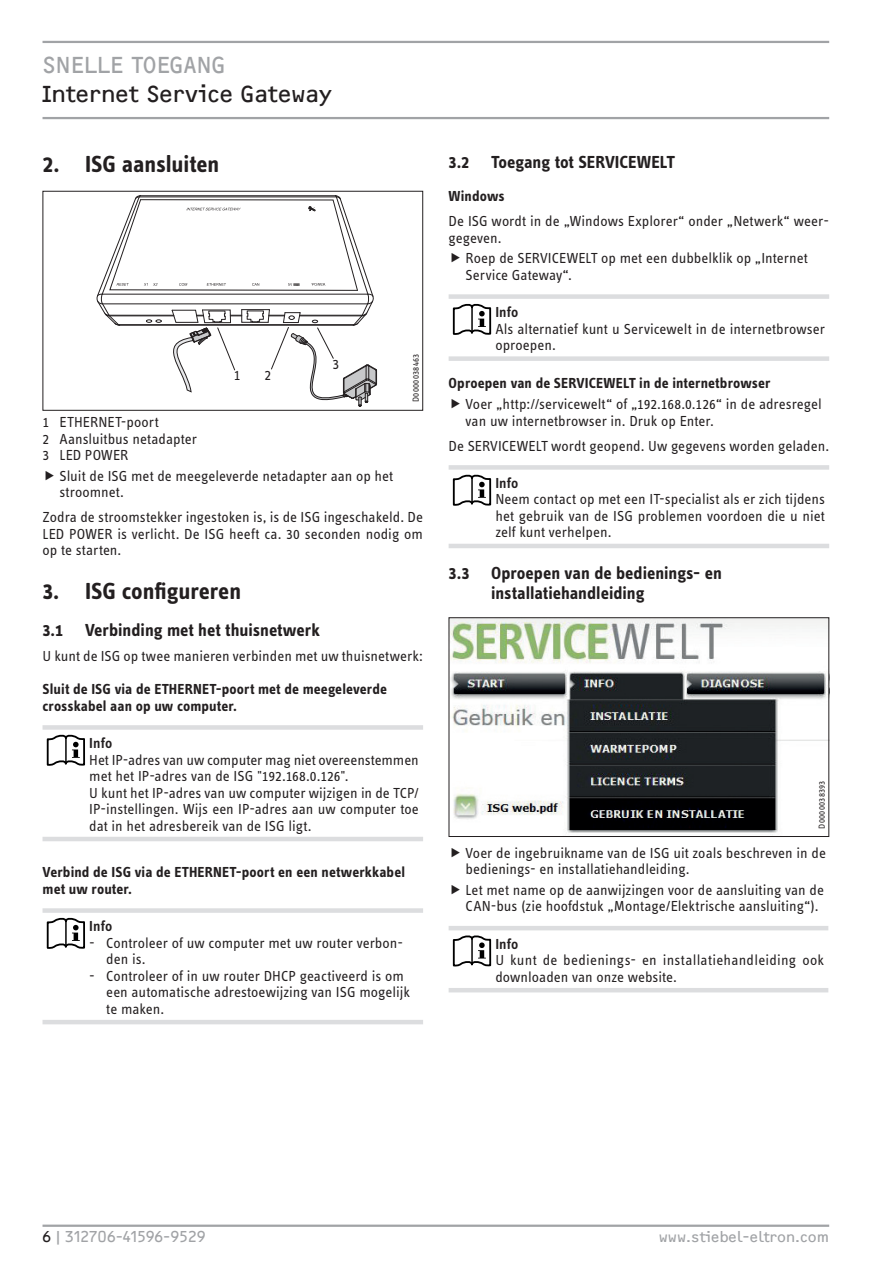
<style>
.page{position:relative;width:893px;height:1263px;background:#fff}
.page>*{position:absolute;margin:0;border:0;box-sizing:border-box;transform-origin:0 0}
.t1{font:700 24px "STE Info Text";letter-spacing:-.005em;color:#231f20}
.t2{font:24px "F2 FOCR Bczyk Com";color:#231f20}
.t3{font:24px "F2 FOCR Bczyk Com";letter-spacing:-.02em;color:#a1a3a6}
.t4{font:700 18px/19.8px "STE Info Text";color:#231f20}
.t5{font:15px/16.5px "STE Info Text";color:#231f20}
.t6{font:700 15px/16.5px "STE Info Text";letter-spacing:.01em;color:#231f20}
.t7{font:15px "F2 FOCR Bczyk Com";color:#a1a3a6}
.t8{font:600 15px "STE Info Text";letter-spacing:.005em;color:#231f20}
.t9{font:9px "STE Info Text";letter-spacing:.04em;color:#231f20}
.s1{color:#231f20}
</style>
<div class="page">
<hr style="left:43px;top:1224px;width:786px;height:3px;background:#a1a3a6">
<hr style="left:43px;top:41px;width:786px;height:2px;background:#a1a3a6">
<hr style="left:43px;top:117px;width:786px;height:2px;background:#a1a3a6">
<div style="left:43px;top:191px;width:380px;height:220px;border:1px solid #231f20"></div>
<svg style="left:97px;top:195px;width:280px;height:215px"></svg>
<div style="left:43px;top:725px;width:380px;height:5px;background:#dcdddf"></div>
<hr style="left:43px;top:837px;width:380px;height:4px;background:#dcdddf">
<svg style="left:47px;top:735px;width:38px;height:31px"></svg>
<hr style="left:65px;top:738px;width:2px;height:24px;background:#000">
<div style="left:43px;top:908px;width:380px;height:5px;background:#dcdddf"></div>
<hr style="left:43px;top:1020px;width:380px;height:4px;background:#dcdddf">
<svg style="left:47px;top:918px;width:38px;height:31px"></svg>
<hr style="left:65px;top:921px;width:2px;height:25px;background:#000">
<div style="left:449px;top:294px;width:380px;height:5px;background:#dcdddf"></div>
<div style="left:449px;top:356px;width:380px;height:5px;background:#dcdddf"></div>
<svg style="left:453px;top:304px;width:38px;height:31px"></svg>
<hr style="left:471px;top:307px;width:2px;height:25px;background:#000">
<div style="left:449px;top:465px;width:380px;height:5px;background:#dcdddf"></div>
<hr style="left:449px;top:544px;width:380px;height:4px;background:#dcdddf">
<svg style="left:453px;top:475px;width:38px;height:31px"></svg>
<hr style="left:471px;top:478px;width:2px;height:24px;background:#000">
<img style="left:451px;top:619px;width:376px;height:214px">
<div style="left:449px;top:617px;width:380px;height:220px;border:1px solid #231f20"></div>
<hr style="left:449px;top:926px;width:379px;height:4px;background:#dcdddf">
<hr style="left:449px;top:988px;width:379px;height:4px;background:#dcdddf">
<svg style="left:453px;top:935px;width:38px;height:31px"></svg>
<hr style="left:471px;top:938px;width:2px;height:25px;background:#000">
<h1 class="t3" style="left:43px;top:51px;width:185px">SNELLE TOEGANG</h1>
<h1 class="t2" style="left:43px;top:80px;width:291px">Internet Service Gateway</h1>
<h1 class="t1" style="left:43px;top:150px;width:178px">2. ISG aansluiten</h1>
<p class="t5" style="left:234px;top:367px;width:8px">1</p>
<p class="t5" style="left:265px;top:366px;width:8px">2</p>
<p class="t5" style="left:333px;top:356px;width:8px">3</p>
<p class="t9" style="left:411px;top:402px;width:50px;rotate:-90deg">D0000038463</p>
<p class="t5" style="left:43px;top:414px;width:156px">1 ETHERNET-poort<br>2 Aansluitbus netadapter<br>3 LED POWER</p>
<p class="t5" style="left:60px;top:468px;width:335px">Sluit de ISG met de meegeleverde netadapter aan op het stroomnet.</p>
<p class="t5" style="left:43px;top:509px;width:382px;text-align:justify">Zodra de stroomstekker ingestoken is, is de ISG ingeschakeld. De LED POWER is verlicht. De ISG heeft ca. 30 seconden nodig om op te starten.</p>
<h1 class="t1" style="left:43px;top:577px;width:200px">3. ISG configureren</h1>
<p class="t4" style="left:43px;top:620px;width:279px">3.1 Verbinding met het thuisnetwerk</p>
<p class="t5" style="left:43px;top:647px;width:382px">U kunt de ISG op twee manieren verbinden met uw thuisnetwerk:</p>
<p class="t6" style="left:43px;top:681px;width:346px">Sluit de ISG via de ETHERNET-poort met de meegeleverde crosskabel aan op uw computer.</p>
<p class="t8" style="left:89px;top:734px;width:25px">Info</p>
<p class="t5" style="left:89px;top:751px;width:331px">Het IP-adres van uw computer mag niet overeenstemmen met het IP-adres van de ISG "192.168.0.126".<br>U kunt het IP-adres van uw computer wijzigen in de TCP/ IP-instellingen. Wijs een IP-adres aan uw computer toe dat in het adresbereik van de ISG ligt.</p>
<p class="t6" style="left:43px;top:864px;width:364px">Verbind de ISG via de ETHERNET-poort en een netwerkkabel met uw router.</p>
<p class="t8" style="left:89px;top:917px;width:25px">Info</p>
<p class="t5" style="left:106px;top:934px;width:298px;text-indent:-17px">- Controleer of uw computer met uw router verbon&shy;den is.</p>
<p class="t5" style="left:106px;top:967px;width:305px;text-indent:-17px">- Controleer of in uw router DHCP geactiveerd is om een automatische adrestoewijzing van ISG mogelijk te maken.</p>
<p class="t4" style="left:449px;top:152px;width:228px">3.2 Toegang tot SERVICEWELT</p>
<p class="t6" style="left:449px;top:188px;width:58px">Windows</p>
<p class="t5" style="left:449px;top:213px;width:382px">De ISG wordt in de „Windows Explorer“ onder „Netwerk“ weer&shy;gegeven.</p>
<p class="t5" style="left:466px;top:250px;width:344px">Roep de SERVICEWELT op met een dubbelklik op „Internet<br>Service Gateway“.</p>
<p class="t8" style="left:495px;top:303px;width:25px">Info</p>
<p class="t5" style="left:495px;top:320px;width:331px">Als alternatief kunt u Servicewelt in de internetbrowser oproepen.</p>
<p class="t6" style="left:449px;top:375px;width:323px">Oproepen van de SERVICEWELT in de internetbrowser</p>
<p class="t5" style="left:466px;top:396px;width:358px">Voer „http://servicewelt“ of „192.168.0.126“ in de adresregel van uw internetbrowser in. Druk op Enter.</p>
<p class="t5" style="left:449px;top:437px;width:382px">De SERVICEWELT wordt geopend. Uw gegevens worden geladen.</p>
<p class="t8" style="left:495px;top:474px;width:25px">Info</p>
<p class="t5" style="left:495px;top:491px;width:331px;text-align:justify">Neem contact op met een IT-specialist als er zich tijdens het gebruik van de ISG problemen voordoen die u niet zelf kunt verhelpen.</p>
<p class="t4" style="left:491px;top:563px;width:232px;text-indent:-43px">3.3 Oproepen van de bedienings- en installatiehandleiding</p>
<p class="t9" style="left:817px;top:829px;width:50px;rotate:-90deg">D0000038393</p>
<p class="t5" style="left:466px;top:844px;width:362px">Voer de ingebruikname van de ISG uit zoals beschreven in de bedienings- en installatiehandleiding.</p>
<p class="t5" style="left:466px;top:881px;width:360px">Let met name op de aanwijzingen voor de aansluiting van de<br>CAN-bus (zie hoofdstuk „Montage/Elektrische aansluiting“).</p>
<p class="t8" style="left:495px;top:935px;width:25px">Info</p>
<p class="t5" style="left:495px;top:952px;width:330px">U kunt de bedienings- en installatiehandleiding ook downloaden van onze website.</p>
<p class="t7" style="left:43px;top:1228px;width:164px"><span class="s1">6</span>|312706-41596-9529</p>
<p class="t7" style="left:659px;top:1228px;width:172px">www.stiebel-eltron.com</p>
</div>
